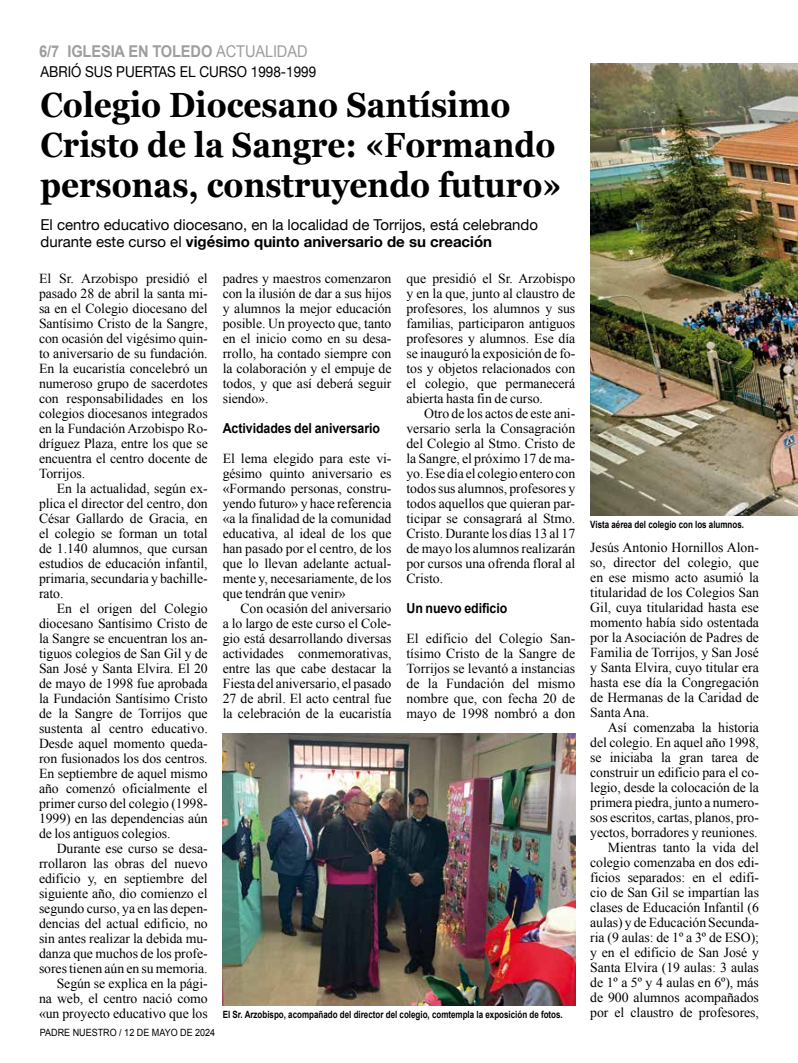
<style>
.page{position:relative;width:798px;height:1063px;background:#fff}
.page>*{position:absolute;margin:0;border:0;box-sizing:border-box;transform-origin:0 0}
.t1{font:700 35px/40px "Georgia";color:#000;scale:.9 1}
.t2{font:700 16.25px "Arial";letter-spacing:-.01em;color:#9c9e9f;scale:.9 1}
.t3{font:15px/17.5px "Helvetica Neue";color:#000}
.t4{font:15px "Helvetica Neue";color:#000;scale:.9 1}
.t5{font:13.75px/15px "Times New Roman";letter-spacing:-.005em;color:#000;text-align:justify}
.t6{font:700 13.75px "Arial";letter-spacing:-.005em;color:#000;scale:.9 1}
.t7{font:700 10px "Arial";color:#000;scale:.8 1}
.t8{font:10px "Arial";color:#000;scale:.9 1}
.s1{font-weight:400}
.s2{font-weight:700}
</style>
<div class="page">
<img style="left:590px;top:64px;width:207px;height:452px">
<img style="left:223px;top:733px;width:352px;height:273px">
<p class="t2" style="left:39px;top:40px;width:300px">6/7 IGLESIA EN TOLEDO <span class="s1">ACTUALIDAD</span></p>
<p class="t4" style="left:40px;top:61px;width:308px">ABRIÓ SUS PUERTAS EL CURSO 1998-1999</p>
<h1 class="t1" style="left:40px;top:84px;width:580px">Colegio Diocesano Santísimo<br>Cristo de la Sangre: «Formando personas, construyendo futuro»</h1>
<p class="t3" style="left:40px;top:217px;width:499px">El centro educativo diocesano, en la localidad de Torrijos, está celebrando durante este curso el <span class="s2">vigésimo quinto aniversario de su creación</span></p>
<p class="t5" style="left:39px;top:271px;width:170px">El Sr. Arzobispo presidió el pasado 28 de abril la santa mi&shy;sa en el Colegio diocesano del Santísimo Cristo de la Sangre, con ocasión del vigésimo quin&shy;to aniversario de su fundación.<br>En la eucaristía concelebró un numeroso grupo de sacerdotes con responsabilidades en los colegios diocesanos integrados en la Fundación Arzobispo Ro&shy;dríguez Plaza, entre los que se encuentra el centro docente de Torrijos.</p>
<p class="t5" style="left:39px;top:481px;width:170px;text-indent:18px">En la actualidad, según ex&shy;plica el director del centro, don César Gallardo de Gracia, en el colegio se forman un total de 1.140 alumnos, que cursan estudios de educación infantil, primaria, secundaria y bachille&shy;rato.</p>
<p class="t5" style="left:39px;top:601px;width:170px;text-indent:18px">En el origen del Colegio diocesano Santísimo Cristo de la Sangre se encuentran los an&shy;tiguos colegios de San Gil y de San José y Santa Elvira. El 20 de mayo de 1998 fue aprobada la Fundación Santísimo Cristo de la Sangre de Torrijos que sustenta al centro educativo.<br>Desde aquel momento queda&shy;ron fusionados los dos centros.<br>En septiembre de aquel mismo año comenzó oficialmente el primer curso del colegio (1998- 1999) en las dependencias aún de los antiguos colegios.</p>
<p class="t5" style="left:39px;top:841px;width:170px;text-align:right">Durante ese curso se desa&shy;rrollaron las obras del nuevo edificio y, en septiembre del siguiente año, dio comienzo el segundo curso, ya en las depen&shy;dencias del actual edificio, no sin antes realizar la debida mu&shy;danza que muchos de los profe&shy;sores tienen aún en su memoria.<br>Según se explica en la pági-<br>na web, el centro nació como «un proyecto educativo que los</p>
<p class="t5" style="left:406px;top:271px;width:170px">que presidió el Sr. Arzobispo y en la que, junto al claustro de profesores, los alumnos y sus familias, participaron antiguos profesores y alumnos. Ese día se inauguró la exposición de fo&shy;tos y objetos relacionados con el colegio, que permanecerá abierta hasta fin de curso.</p>
<p class="t5" style="left:406px;top:406px;width:170px;text-indent:18px">Otro de los actos de este ani&shy;versario serla la Consagración del Colegio al Stmo. Cristo de la Sangre, el próximo 17 de ma&shy;yo. Ese día el colegio entero con todos sus alumnos, profesores y todos aquellos que quieran par&shy;ticipar se consagrará al Stmo.<br>Cristo. Durante los días 13 al 17 de mayo los alumnos realizarán por cursos una ofrenda floral al Cristo.</p>
<p class="t6" style="left:406px;top:600px;width:114px">Un nuevo edificio</p>
<p class="t5" style="left:406px;top:631px;width:170px">El edificio del Colegio San&shy;tísimo Cristo de la Sangre de Torrijos se levantó a instancias de la Fundación del mismo nombre que, con fecha 20 de mayo de 1998 nombró a don</p>
<p class="t5" style="left:223px;top:271px;width:170px">padres y maestros comenzaron con la ilusión de dar a sus hijos y alumnos la mejor educación posible. Un proyecto que, tanto en el inicio como en su desa&shy;rrollo, ha contado siempre con la colaboración y el empuje de todos, y que así deberá seguir siendo».</p>
<p class="t6" style="left:223px;top:420px;width:176px">Actividades del aniversario</p>
<p class="t5" style="left:223px;top:451px;width:170px">El lema elegido para este vi&shy;gésimo quinto aniversario es «Formando personas, constru&shy;yendo futuro» y hace referencia «a la finalidad de la comunidad educativa, al ideal de los que han pasado por el centro, de los que lo llevan adelante actual&shy;mente y, necesariamente, de los que tendrán que venir»</p>
<p class="t5" style="left:223px;top:601px;width:170px;text-indent:18px">Con ocasión del aniversario a lo largo de este curso el Cole&shy;gio está desarrollando diversas actividades conmemorativas, entre las que cabe destacar la Fiesta del aniversario, el pasado 27 de abril. El acto central fue la celebración de la eucaristía</p>
<p class="t7" style="left:590px;top:518px;width:194px">Vista aérea del colegio con los alumnos.</p>
<p class="t5" style="left:590px;top:540px;width:170px">Jesús Antonio Hornillos Alon&shy;so, director del colegio, que en ese mismo acto asumió la titularidad de los Colegios San Gil, cuya titularidad hasta ese momento había sido ostentada por la Asociación de Padres de Familia de Torrijos, y San José y Santa Elvira, cuyo titular era hasta ese día la Congregación de Hermanas de la Caridad de Santa Ana.</p>
<p class="t5" style="left:590px;top:720px;width:170px;text-align:right">Así comenzaba la historia del colegio. En aquel año 1998, se iniciaba la gran tarea de construir un edificio para el co&shy;legio, desde la colocación de la primera piedra, junto a numero&shy;sos escritos, cartas, planos, pro&shy;yectos, borradores y reuniones.<br>Mientras tanto la vida del colegio comenzaba en dos edi&shy;ficios separados: en el edifi&shy;cio de San Gil se impartían las clases de Educación Infantil (6 aulas) y de Educación Secunda&shy;ria (9 aulas: de 1º a 3º de ESO); y en el edificio de San José y<br>Santa Elvira (19 aulas: 3 aulas de 1º a 5º y 4 aulas en 6º), más de 900 alumnos acompañados</p>
<p class="t7" style="left:223px;top:1008px;width:426px">El Sr. Arzobispo, acompañado del director del colegio, comtempla la exposición de fotos.</p>
<p class="t5" style="left:590px;top:1005px;width:170px">por el claustro de profesores,</p>
<p class="t8" style="left:40px;top:1026px;width:196px">PADRE NUESTRO / 12 DE MAYO DE 2024</p>
</div>
